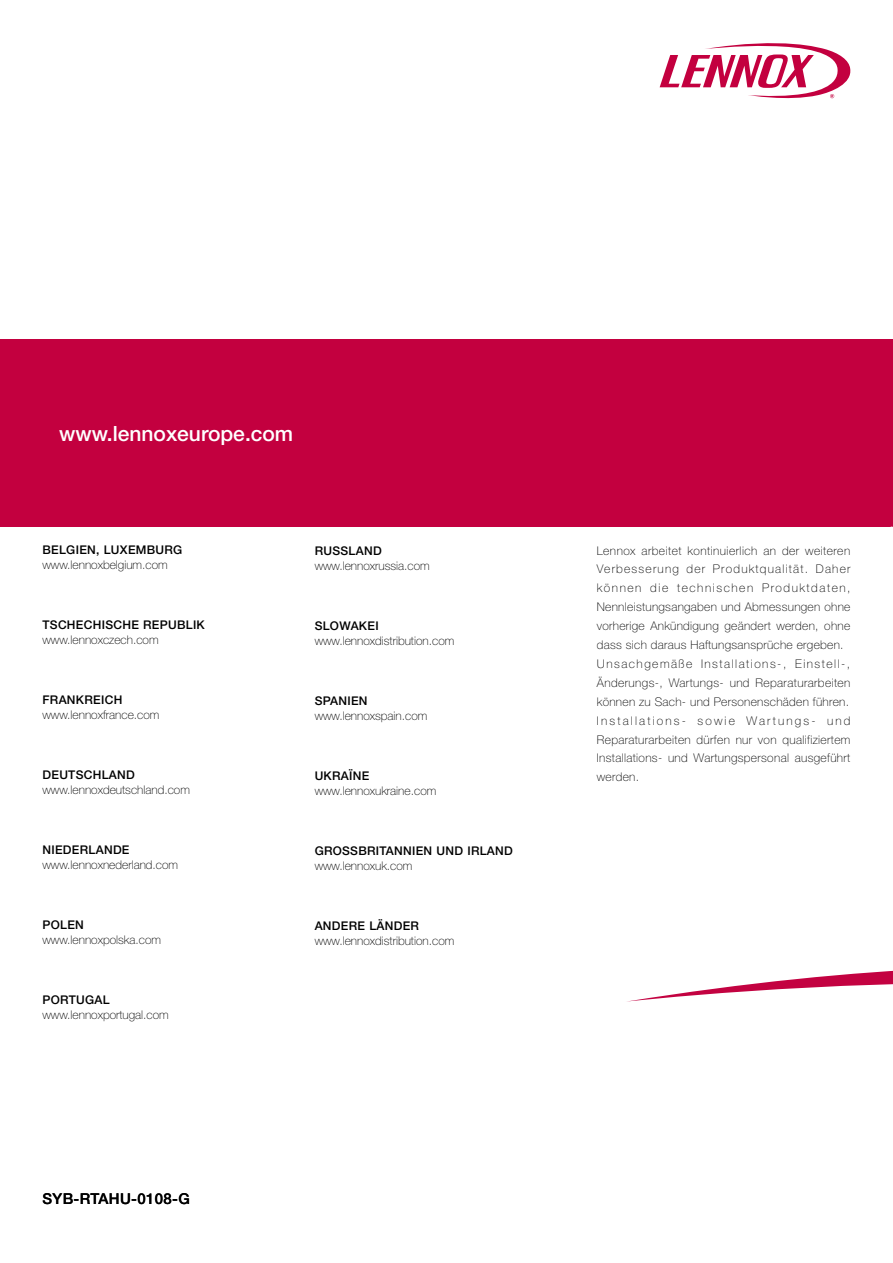
<style>
.page{position:relative;width:893px;height:1263px;background:#fff}
.page>*{position:absolute;margin:0;border:0;box-sizing:border-box;transform-origin:0 0}
.t1{font:500 21px "Helvetica Neue";color:#fff}
.t2{font:500 15px "Helvetica Neue";letter-spacing:.025em;color:#000}
.t3{font:100 12px/18.9px "Helvetica Neue";letter-spacing:.025em;color:#000}
.t4{font:100 12px "Helvetica Neue";color:#000}
.t5{font:500 12px "Helvetica Neue";letter-spacing:.025em;color:#000}
</style>
<div class="page">
<div style="left:0;top:339px;width:893px;height:187px;background:#c3003f"></div>
<svg style="left:627px;top:970px;width:266px;height:32px"></svg>
<svg style="left:867px;top:526px;width:26px;height:1px"></svg>
<svg style="left:660px;top:43px;width:191px;height:56px"></svg>
<h1 class="t1" style="left:59px;top:421px;width:236px">www.lennoxeurope.com</h1>
<p class="t5" style="left:43px;top:543px;width:141px">BELGIEN, LUXEMBURG</p>
<p class="t5" style="left:315px;top:543px;width:68px">RUSSLAND</p>
<p class="t4" style="left:43px;top:558px;width:127px">www.lennoxbelgium.com</p>
<p class="t4" style="left:315px;top:558px;width:117px">www.lennoxrussia.com</p>
<p class="t5" style="left:43px;top:618px;width:164px">TSCHECHISCHE REPUBLIK</p>
<p class="t5" style="left:315px;top:618px;width:66px">SLOWAKEI</p>
<p class="t4" style="left:43px;top:633px;width:118px">www.lennoxczech.com</p>
<p class="t4" style="left:315px;top:633px;width:141px">www.lennoxdistribution.com</p>
<p class="t5" style="left:43px;top:693px;width:81px">FRANKREICH</p>
<p class="t5" style="left:315px;top:693px;width:54px">SPANIEN</p>
<p class="t4" style="left:43px;top:708px;width:118px">www.lennoxfrance.com</p>
<p class="t4" style="left:315px;top:708px;width:114px">www.lennoxspain.com</p>
<p class="t5" style="left:43px;top:768px;width:94px">DEUTSCHLAND</p>
<p class="t5" style="left:315px;top:768px;width:56px">UKRAÏNE</p>
<p class="t3" style="left:597px;top:541px;width:255px">Lennox arbeitet kontinuierlich an der weiteren Verbesserung der Produktqualität. Daher können die technischen Produktdaten, Nennleistungsangaben und Abmessungen ohne vorherige Ankündigung geändert werden, ohne dass sich daraus Haftungsansprüche ergeben.<br>Unsachgemäße Installations-, Einstell-, Änderungs-, Wartungs- und Reparaturarbeiten können zu Sach- und Personenschäden führen.<br>Installations- sowie Wartungs- und Reparaturarbeiten dürfen nur von qualifiziertem Installations- und Wartungspersonal ausgeführt werden.</p>
<p class="t4" style="left:43px;top:783px;width:149px">www.lennoxdeutschland.com</p>
<p class="t4" style="left:315px;top:783px;width:123px">www.lennoxukraine.com</p>
<p class="t5" style="left:43px;top:843px;width:89px">NIEDERLANDE</p>
<p class="t5" style="left:315px;top:843px;width:19px">Grossbritannien</p>
<p class="t5" style="left:436px;top:843px;width:10px">und</p>
<p class="t5" style="left:467px;top:843px;width:13px">Irland</p>
<p class="t4" style="left:43px;top:858px;width:137px">www.lennoxnederland.com</p>
<p class="t4" style="left:315px;top:858px;width:99px">www.lennoxuk.com</p>
<p class="t5" style="left:43px;top:918px;width:43px">POLEN</p>
<p class="t5" style="left:315px;top:918px;width:106px">ANDERE LÄNDER</p>
<p class="t4" style="left:43px;top:933px;width:120px">www.lennoxpolska.com</p>
<p class="t4" style="left:315px;top:933px;width:141px">www.lennoxdistribution.com</p>
<p class="t5" style="left:43px;top:993px;width:69px">PORTUGAL</p>
<p class="t4" style="left:43px;top:1008px;width:128px">www.lennoxportugal.com</p>
<p class="t2" style="left:43px;top:1190px;width:149px">SYB-RTAHU-0108-G</p>
</div>
